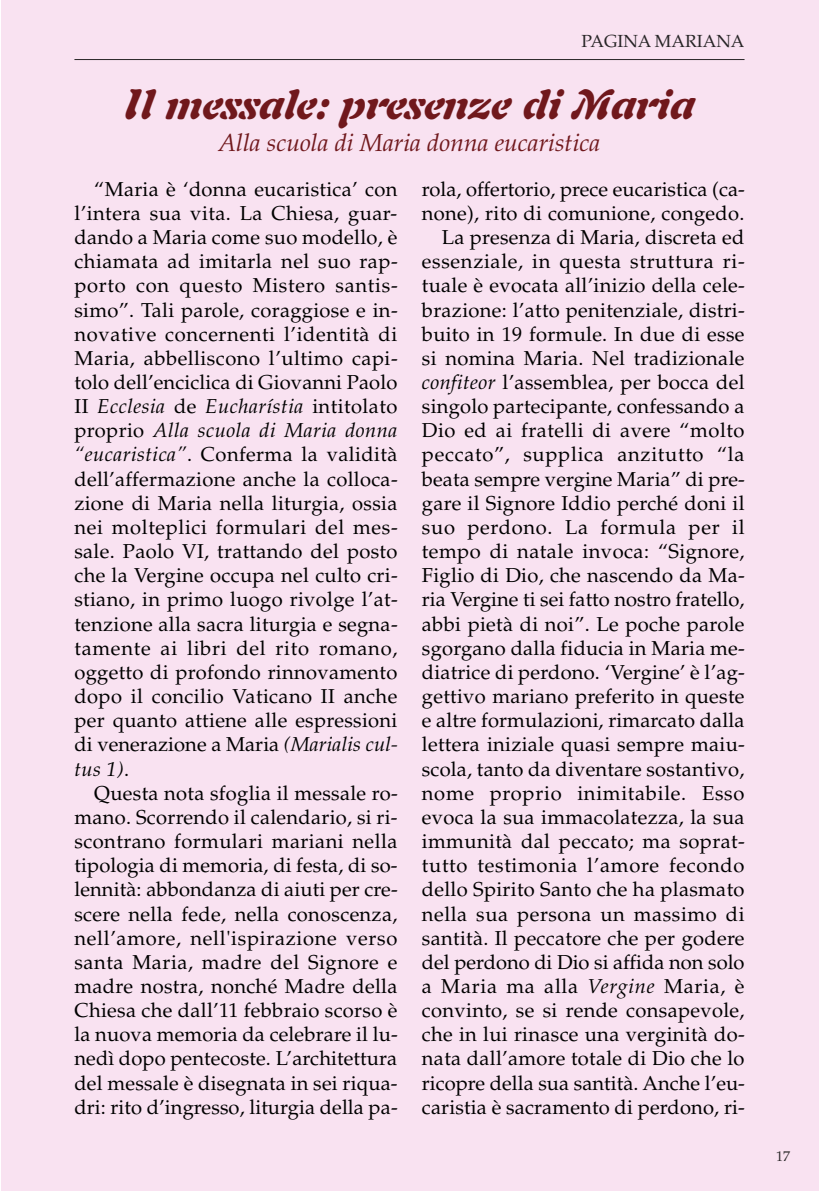
<style>
.page{position:relative;width:819px;height:1191px;background:#fff}
.page>*{position:absolute;margin:0;border:0;box-sizing:border-box;transform-origin:0 0}
.t1{font:italic 900 42px "Auriol LT Std";color:#70181c}
.t2{font:italic 24.5px "Palatino LT Std";color:#70181c}
.t3{font:20.12px/24.2px "Palatino LT Std";letter-spacing:.015em;color:#000;text-align:justify}
.t4{font:17.5px "Palatino LT Std";color:#272526}
.t5{font:14px "Palatino LT Std";color:#272526}
.s1{font-style:italic}
</style>
<div class="page">
<hr style="left:0;top:0;width:1px;height:1191px;background:#f8e7c2">
<div style="left:1px;top:0;width:818px;height:1191px;background:#f9e2f1"></div>
<hr style="left:74px;top:59px;width:670px;height:1px;background:#272526">
<p class="t4" style="left:581px;top:34px;width:164px">PAGINA MARIANA</p>
<h1 class="t1" style="left:124px;top:89px;width:572px">Il messale: presenze di Maria</h1>
<p class="t2" style="left:218px;top:133px;width:383px">Alla scuola di Maria donna eucaristica</p>
<p class="t3" style="left:74px;top:179px;width:325px;text-indent:20px">“Maria è ‘donna eucaristica’ con l’intera sua vita. La Chiesa, guar&shy;dando a Maria come suo modello, è chiamata ad imitarla nel suo rap&shy;porto con questo Mistero santis&shy;simo”. Tali parole, coraggiose e in&shy;novative concernenti l’identità di Maria, abbelliscono l’ultimo capi&shy;tolo dell’enciclica di Giovanni Paolo II <span class="s1">Ecclesia</span> de <span class="s1">Eucharístia</span> intitolato proprio <span class="s1">Alla scuola di Maria donna “eucaristica”</span>. Conferma la validità dell’affermazione anche la colloca&shy;zione di Maria nella liturgia, ossia nei molteplici formulari del mes&shy;sale. Paolo VI, trattando del posto che la Vergine occupa nel culto cri&shy;stiano, in primo luogo rivolge l’at&shy;tenzione alla sacra liturgia e segna&shy;tamente ai libri del rito romano, oggetto di profondo rinnovamento dopo il concilio Vaticano II anche per quanto attiene alle espressioni di venerazione a Maria <span class="s1">(Marialis cul&shy;tus 1)</span>.</p>
<p class="t3" style="left:74px;top:783px;width:325px;text-indent:20px">Questa nota sfoglia il messale ro&shy;mano. Scorrendo il calendario, si ri&shy;scontrano formulari mariani nella tipologia di memoria, di festa, di so&shy;lennità: abbondanza di aiuti per cre&shy;scere nella fede, nella conoscenza, nell’amore, nell'ispirazione verso santa Maria, madre del Signore e madre nostra, nonché Madre della Chiesa che dall’11 febbraio scorso è la nuova memoria da celebrare il lu&shy;nedì dopo pentecoste. L’architettura del messale è disegnata in sei riqua&shy;dri: rito d’ingresso, liturgia della pa-</p>
<p class="t3" style="left:422px;top:179px;width:324px;text-align:right">rola, offertorio, prece eucaristica (ca&shy;none), rito di comunione, congedo.<br>La presenza di Maria, discreta ed essenziale, in questa struttura ri&shy;tuale è evocata all’inizio della cele&shy;brazione: l’atto penitenziale, distri&shy;buito in 19 formule. In due di esse si nomina Maria. Nel tradizionale <span class="s1">confiteor</span> l’assemblea, per bocca del singolo partecipante, confessando a Dio ed ai fratelli di avere “molto peccato”, supplica anzitutto “la beata sempre vergine Maria” di pre&shy;gare il Signore Iddio perché doni il suo perdono. La formula per il tempo di natale invoca: “Signore, Figlio di Dio, che nascendo da Ma&shy;ria Vergine ti sei fatto nostro fratello, abbi pietà di noi”. Le poche parole sgorgano dalla fiducia in Maria me&shy;diatrice di perdono. ‘Vergine’ è l’ag&shy;gettivo mariano preferito in queste e altre formulazioni, rimarcato dalla lettera iniziale quasi sempre maiu&shy;scola, tanto da diventare sostantivo, nome proprio inimitabile. Esso evoca la sua immacolatezza, la sua immunità dal peccato; ma soprat&shy;tutto testimonia l’amore fecondo dello Spirito Santo che ha plasmato nella sua persona un massimo di santità. Il peccatore che per godere del perdono di Dio si affida non solo a Maria ma alla <span class="s1">Vergine</span> Maria, è convinto, se si rende consapevole, che in lui rinasce una verginità do&shy;nata dall’amore totale di Dio che lo ricopre della sua santità. Anche l’eu&shy;caristia è sacramento di perdono, ri-</p>
<p class="t5" style="left:776px;top:1151px;width:15px">17</p>
</div>
